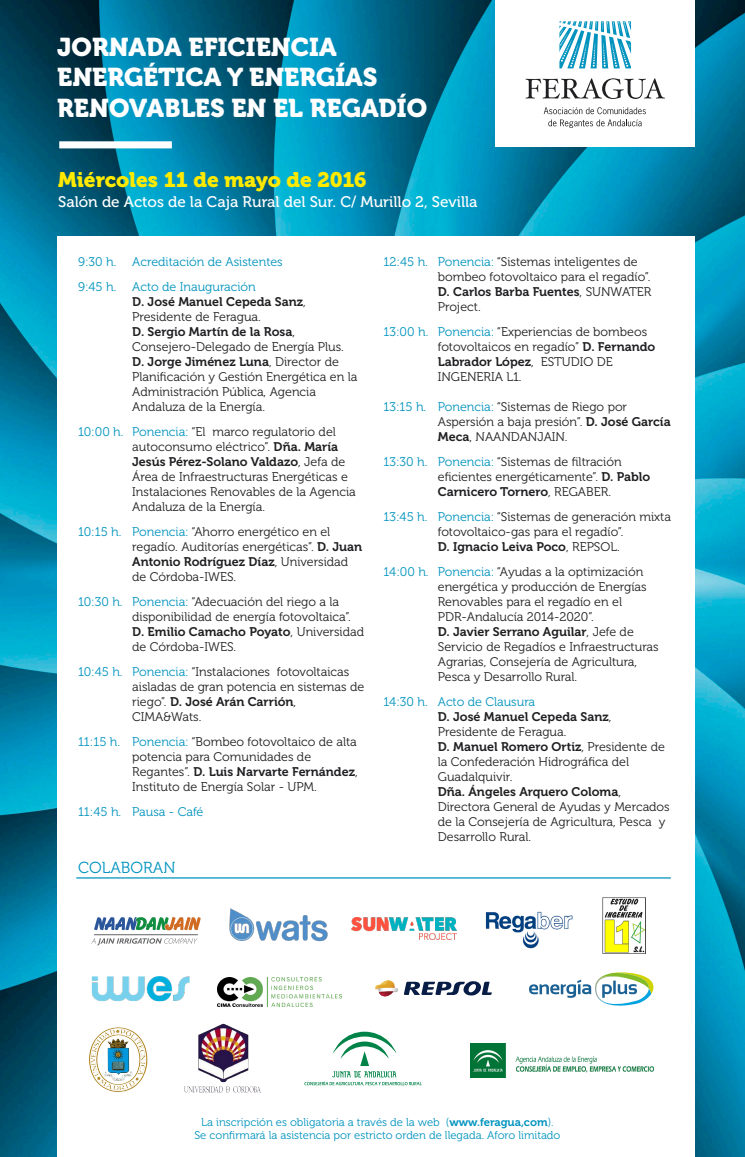
<style>
.page{position:relative;width:745px;height:1157px;background:#fff}
.page>*{position:absolute;margin:0;border:0;box-sizing:border-box;transform-origin:0 0}
.t1{font:25.62px/30.8px "Museo 900";color:#fff}
.t2{font:20.88px "Museo 900";color:#ffea00}
.t3{font:15.88px "Museo 300";color:#0093be}
.t4{font:15.38px "Museo 500";color:#fff}
.t5{font:12.5px/15px "Museo 300";color:#1f1e21}
.t6{font:12.5px "Museo 700";color:#1f1e21}
.t7{font:12.5px "Museo 300";color:#0093be}
.t8{font:11.25px/13.5px "Museo 300";color:#0093be;text-align:center}
.s1{font-family:"Museo 300"}
.s2{color:#0093be}
.s3{font-family:"Museo 700"}
</style>
<div class="page">
<img style="left:0;top:0;width:744px;height:1156px">
<div style="left:57px;top:237px;width:637px;height:919px;background:#fff"></div>
<div style="left:495px;top:0;width:199px;height:147px;background:#fff"></div>
<div style="left:59px;top:141px;width:113px;height:7px;background:#fff"></div>
<svg style="left:525px;top:78px;width:139px;height:21px"></svg>
<svg style="left:543px;top:107px;width:102px;height:21px"></svg>
<svg style="left:559px;top:21px;width:71px;height:47px"></svg>
<hr style="left:76px;top:877px;width:594px;height:1px;background:#0093be">
<img style="left:470px;top:1043px;width:183px;height:33px">
<svg style="left:333px;top:1031px;width:63px;height:34px"></svg>
<svg style="left:304px;top:1071px;width:117px;height:14px"></svg>
<svg style="left:375px;top:980px;width:116px;height:16px"></svg>
<img style="left:218px;top:977px;width:123px;height:28px">
<svg style="left:91px;top:938px;width:106px;height:7px"></svg>
<svg style="left:94px;top:917px;width:107px;height:13px"></svg>
<hr style="left:94px;top:934px;width:104px;height:1px;background:#636466">
<img style="left:602px;top:898px;width:43px;height:55px">
<img style="left:485px;top:911px;width:88px;height:38px">
<svg style="left:529px;top:972px;width:125px;height:34px"></svg>
<img style="left:91px;top:976px;width:99px;height:25px">
<img style="left:229px;top:908px;width:99px;height:34px">
<img style="left:351px;top:917px;width:105px;height:22px">
<img style="left:89px;top:1027px;width:59px;height:65px">
<img style="left:184px;top:1023px;width:76px;height:70px">
<h1 class="t1" style="left:57px;top:32px;width:371px">JORNADA EFICIENCIA<br>ENERGÉTICA Y ENERGÍAS<br>RENOVABLES EN EL REGADÍO</h1>
<h2 class="t2" style="left:58px;top:167px;width:310px">Miércoles 11 de mayo de 2016</h2>
<p class="t4" style="left:58px;top:194px;width:420px">Salón de Actos de la Caja Rural del Sur. C/ Murillo 2, Sevilla</p>
<p class="t7" style="left:78px;top:254px;width:40px">9:30 h.</p>
<p class="t7" style="left:132px;top:254px;width:152px">Acreditación de Asistentes</p>
<p class="t7" style="left:78px;top:279px;width:40px">9:45 h.</p>
<p class="t7" style="left:132px;top:279px;width:125px">Acto de Inauguración</p>
<p class="t6" style="left:132px;top:294px;width:175px">D. José Manuel Cepeda Sanz<span class="s1">,</span></p>
<p class="t5" style="left:132px;top:309px;width:130px">Presidente de Feragua.</p>
<p class="t6" style="left:132px;top:324px;width:164px">D. Sergio Martín de la Rosa<span class="s1">,</span></p>
<p class="t5" style="left:132px;top:339px;width:213px">Consejero-Delegado de Energía Plus.</p>
<p class="t6" style="left:132px;top:354px;width:208px">D. Jorge Jiménez Luna<span class="s1">, Director de</span></p>
<p class="t5" style="left:132px;top:369px;width:226px">Planificación y Gestión Energética en la<br>Administración Pública, Agencia<br>Andaluza de la Energía.</p>
<p class="t5" style="left:78px;top:424px;width:261px;text-align:right"><span class="s2">10:00 h. Ponencia:</span> “El marco regulatorio del autoconsumo eléctrico”. <span class="s3">Dña. María</span></p>
<p class="t6" style="left:132px;top:454px;width:214px">Jesús Pérez-Solano Valdazo<span class="s1">, Jefa de</span></p>
<p class="t5" style="left:132px;top:469px;width:225px">Área de Infraestructuras Energéticas e<br>Instalaciones Renovables de la Agencia<br>Andaluza de la Energía.</p>
<p class="t5" style="left:132px;top:524px;width:231px;text-indent:-54px"><span class="s2">10:15 h. Ponencia:</span> “Ahorro energético en el regadío. Auditorías energéticas”. <span class="s3">D. Juan</span></p>
<p class="t6" style="left:132px;top:554px;width:217px">Antonio Rodríguez Díaz<span class="s1">, Universidad</span></p>
<p class="t5" style="left:78px;top:564px;width:262px;line-height:25px;text-indent:54px">de Córdoba-IWES.<br><span class="s2">10:30 h. Ponencia:</span> “Adecuación del riego a la</p>
<p class="t5" style="left:132px;top:609px;width:220px">disponibilidad de energía fotovoltaica”.</p>
<p class="t6" style="left:132px;top:624px;width:233px">D. Emilio Camacho Poyato<span class="s1">, Universidad</span></p>
<p class="t5" style="left:78px;top:634px;width:272px;line-height:25px;text-indent:54px">de Córdoba-IWES.<br><span class="s2">10:45 h. Ponencia:</span> “Instalaciones fotovoltaicas</p>
<p class="t5" style="left:132px;top:679px;width:233px">aisladas de gran potencia en sistemas de</p>
<p class="t6" style="left:132px;top:694px;width:165px"><span class="s1">riego”.</span> D. José Arán Carrión<span class="s1">,</span></p>
<p class="t5" style="left:78px;top:704px;width:280px;line-height:25px;text-indent:54px">CIMA&amp;Wats.<br><span class="s2">11:15 h. Ponencia:</span> “Bombeo fotovoltaico de alta</p>
<p class="t5" style="left:132px;top:749px;width:180px">potencia para Comunidades de</p>
<p class="t6" style="left:132px;top:764px;width:227px"><span class="s1">Regantes”.</span> D. Luis Narvarte Fernández<span class="s1">,</span></p>
<p class="t5" style="left:132px;top:779px;width:186px">Instituto de Energía Solar - UPM.</p>
<p class="t7" style="left:78px;top:804px;width:127px">11:45 h. Pausa - Café</p>
<p class="t3" style="left:78px;top:859px;width:99px">COLABORAN</p>
<p class="t5" style="left:437px;top:254px;width:214px;text-indent:-54px"><span class="s2">12:45 h. Ponencia:</span> “Sistemas inteligentes de bombeo fotovoltaico para el regadío”.</p>
<p class="t6" style="left:437px;top:284px;width:215px">D. Carlos Barba Fuentes<span class="s1">, SUNWATER</span></p>
<p class="t5" style="left:383px;top:294px;width:265px;line-height:25px;text-indent:54px">Project.<br><span class="s2">13:00 h. Ponencia:</span> “Experiencias de bombeos</p>
<p class="t5" style="left:437px;top:339px;width:219px">fotovoltaicos en regadío” <span class="s3">D. Fernando</span></p>
<p class="t6" style="left:437px;top:354px;width:176px">Labrador López<span class="s1">, ESTUDIO DE</span></p>
<p class="t5" style="left:437px;top:369px;width:85px">INGENERIA L1.</p>
<p class="t5" style="left:437px;top:399px;width:234px;text-indent:-54px"><span class="s2">13:15 h. Ponencia:</span> “Sistemas de Riego por<br>Aspersión a baja presión”. <span class="s3">D. José García<br>Meca</span>, NAANDANJAIN.</p>
<p class="t5" style="left:437px;top:454px;width:214px;text-indent:-54px"><span class="s2">13:30 h. Ponencia:</span> “Sistemas de filtración eficientes energéticamente”. <span class="s3">D. Pablo</span></p>
<p class="t6" style="left:437px;top:484px;width:175px">Carnicero Tornero<span class="s1">, REGABER.</span></p>
<p class="t5" style="left:383px;top:509px;width:289px;text-align:center"><span class="s2">13:45 h. Ponencia:</span> “Sistemas de generación mixta fotovoltaico-gas para el regadío”.</p>
<p class="t6" style="left:437px;top:539px;width:183px">D. Ignacio Leiva Poco<span class="s1">, REPSOL.</span></p>
<p class="t5" style="left:437px;top:564px;width:210px;text-indent:-54px"><span class="s2">14:00 h. Ponencia:</span> “Ayudas a la optimización energética y producción de Energías Renovables para el regadío en el PDR-Andalucía 2014-2020”.</p>
<p class="t6" style="left:437px;top:624px;width:197px">D. Javier Serrano Aguilar<span class="s1">, Jefe de</span></p>
<p class="t5" style="left:437px;top:639px;width:222px">Servicio de Regadíos e Infraestructuras<br>Agrarias, Consejería de Agricultura,<br>Pesca y Desarrollo Rural.</p>
<p class="t7" style="left:383px;top:694px;width:153px">14:30 h. Acto de Clausura</p>
<p class="t6" style="left:437px;top:709px;width:175px">D. José Manuel Cepeda Sanz<span class="s1">,</span></p>
<p class="t5" style="left:437px;top:724px;width:130px">Presidente de Feragua.</p>
<p class="t6" style="left:437px;top:739px;width:228px">D. Manuel Romero Ortiz<span class="s1">, Presidente de</span></p>
<p class="t5" style="left:437px;top:754px;width:193px">la Confederación Hidrográfica del<br>Guadalquivir.</p>
<p class="t6" style="left:437px;top:784px;width:185px">Dña. Ángeles Arquero Coloma<span class="s1">,</span></p>
<p class="t5" style="left:437px;top:799px;width:233px">Directora General de Ayudas y Mercados de la Consejería de Agricultura, Pesca y<br>Desarrollo Rural.</p>
<p class="t8" style="left:194px;top:1115px;width:367px">La inscripción es obligatoria a través de la web (<span class="s3">www.feragua,com</span>).<br>Se confirmará la asistencia por estricto orden de llegada. Aforo limitado</p>
</div>
